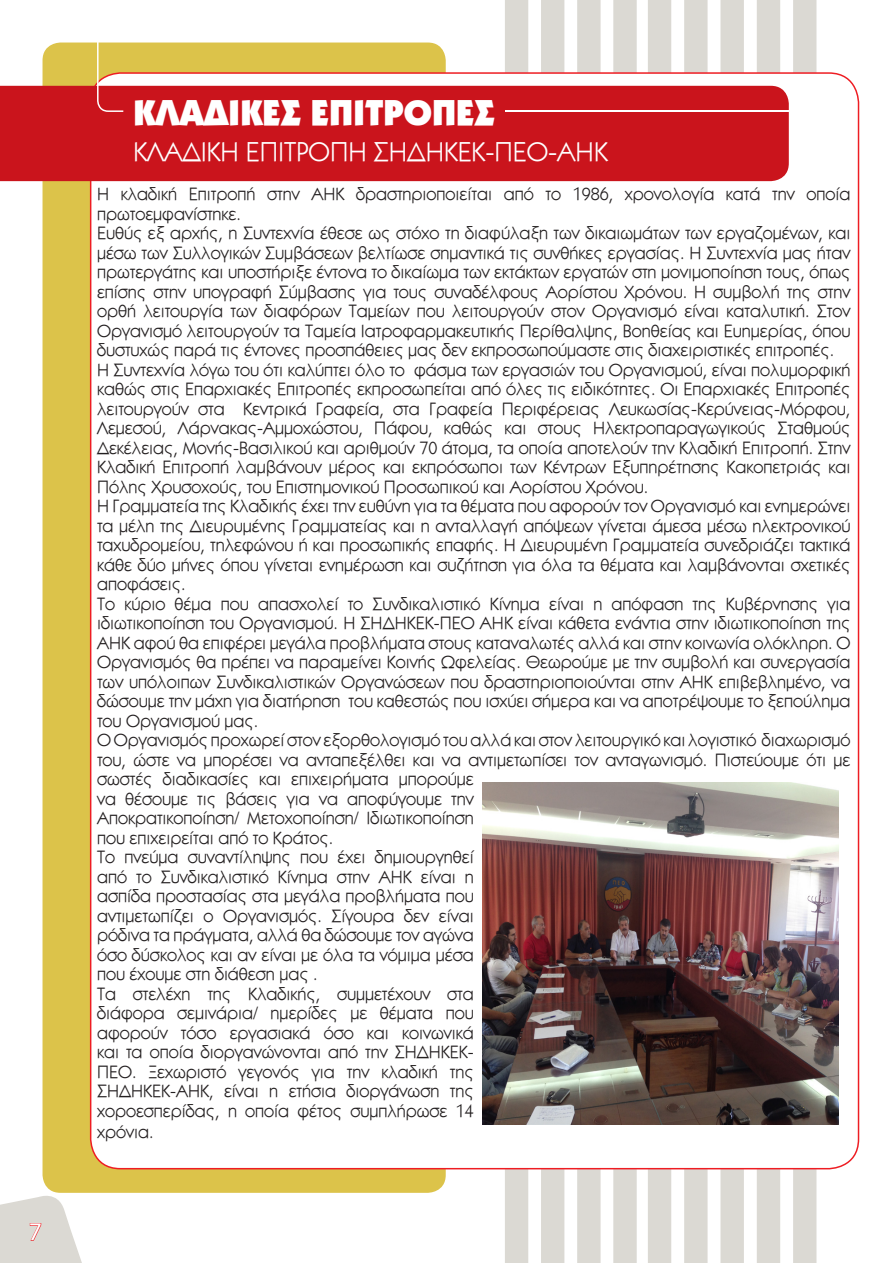
<style>
.page{position:relative;width:893px;height:1263px;background:#fff}
.page>*{position:absolute;margin:0;border:0;box-sizing:border-box;transform-origin:0 0}
.t1{font:800 36.3px "CF Kaveros";color:#fff}
.t2{font:27.6px "CF Kaveros";color:#fff}
.t3{font:25.5px "Myriad Pro";color:#fff}
.t4{font:18px/19.5px "CF Kaveros";color:#231f20;text-align:justify}
</style>
<div class="page">
<svg style="left:0;top:1190px;width:82px;height:73px"></svg>
<div style="left:43px;top:43px;width:403px;height:1150px;background:#dcc34a;border-radius:18px"></div>
<div style="left:505px;top:1169px;width:23px;height:94px;background:#dbd9d3"></div>
<div style="left:541px;top:1169px;width:23px;height:94px;background:#dbd9d3"></div>
<div style="left:577px;top:1169px;width:24px;height:94px;background:#dbd9d3"></div>
<svg style="left:613px;top:1169px;width:24px;height:94px;background:#dbd9d3"></svg>
<div style="left:648px;top:1169px;width:23px;height:94px;background:#dbd9d3"></div>
<div style="left:684px;top:1169px;width:24px;height:94px;background:#dbd9d3"></div>
<div style="left:720px;top:1169px;width:24px;height:94px;background:#dbd9d3"></div>
<div style="left:757px;top:1169px;width:23px;height:94px;background:#dbd9d3"></div>
<div style="left:793px;top:1169px;width:23px;height:94px;background:#dbd9d3"></div>
<div style="left:505px;top:0;width:23px;height:72px;background:#dbd9d3"></div>
<div style="left:541px;top:0;width:23px;height:72px;background:#dbd9d3"></div>
<div style="left:577px;top:0;width:24px;height:72px;background:#dbd9d3"></div>
<svg style="left:613px;top:0;width:24px;height:72px;background:#dbd9d4"></svg>
<div style="left:648px;top:0;width:23px;height:72px;background:#dbd9d3"></div>
<div style="left:684px;top:0;width:24px;height:72px;background:#dbd9d3"></div>
<div style="left:720px;top:0;width:24px;height:72px;background:#dbd9d3"></div>
<div style="left:757px;top:0;width:23px;height:72px;background:#dbd9d3"></div>
<div style="left:793px;top:0;width:23px;height:72px;background:#dbd9d3"></div>
<div style="left:91px;top:73px;width:767px;height:1096px;background:#fff;border-radius:30px"></div>
<div style="left:0;top:86px;width:789px;height:95px;background:#ca141c"></div>
<svg style="left:96px;top:42px;width:29px;height:71px"></svg>
<hr style="left:505px;top:110px;width:311px;height:2px;background:#fff">
<img style="left:483px;top:782px;width:356px;height:343px">
<h3 class="t3" style="left:29px;top:1216px;width:15px">7</h3>
<p class="t1" style="left:133px;top:86px;width:363px">ΚΛΑΔΙΚΕΣ ΕΠΙΤΡΟΠΕΣ</p>
<p class="t2" style="left:133px;top:131px;width:476px">ΚΛΑΔΙΚΗ ΕΠΙΤΡΟΠΗ ΣΗΔΗΚΕΚ-ΠΕΟ-ΑΗΚ</p>
<p class="t4" style="left:97px;top:184px;width:755px">Η κλαδική Επιτροπή στην ΑΗΚ δραστηριοποιείται από το 1986, χρονολογία κατά την οποία πρωτοεμφανίστηκε.</p>
<p class="t4" style="left:97px;top:223px;width:755px">Ευθύς εξ αρχής, η Συντεχνία έθεσε ως στόχο τη διαφύλαξη των δικαιωμάτων των εργαζομένων, και μέσω των Συλλογικών Συμβάσεων βελτίωσε σημαντικά τις συνθήκες εργασίας. Η Συντεχνία μας ήταν πρωτεργάτης και υποστήριξε έντονα το δικαίωμα των εκτάκτων εργατών στη μονιμοποίηση τους, όπως επίσης στην υπογραφή Σύμβασης για τους συναδέλφους Αορίστου Χρόνου. Η συμβολή της στην ορθή λειτουργία των διαφόρων Ταμείων που λειτουργούν στον Οργανισμό είναι καταλυτική. Στον Οργανισμό λειτουργούν τα Ταμεία Ιατροφαρμακευτικής Περίθαλψης, Βοηθείας και Ευημερίας, όπου δυστυχώς παρά τις έντονες προσπάθειες μας δεν εκπροσωπούμαστε στις διαχειριστικές επιτροπές.</p>
<p class="t4" style="left:97px;top:359px;width:755px">Η Συντεχνία λόγω του ότι καλύπτει όλο το φάσμα των εργασιών του Οργανισμού, είναι πολυμορφική καθώς στις Επαρχιακές Επιτροπές εκπροσωπείται από όλες τις ειδικότητες. Οι Επαρχιακές Επιτροπές λειτουργούν στα Κεντρικά Γραφεία, στα Γραφεία Περιφέρειας Λευκωσίας-Κερύνειας-Μόρφου, Λεμεσού, Λάρνακας-Αμμοχώστου, Πάφου, καθώς και στους Ηλεκτροπαραγωγικούς Σταθμούς Δεκέλειας, Μονής-Βασιλικού και αριθμούν 70 άτομα, τα οποία αποτελούν την Κλαδική Επιτροπή. Στην Κλαδική Επιτροπή λαμβάνουν μέρος και εκπρόσωποι των Κέντρων Εξυπηρέτησης Κακοπετριάς και Πόλης Χρυσοχούς, του Επιστημονικού Προσωπικού και Αορίστου Χρόνου.</p>
<p class="t4" style="left:97px;top:496px;width:755px">Η Γραμματεία της Κλαδικής έχει την ευθύνη για τα θέματα που αφορούν τον Οργανισμό και ενημερώνει τα μέλη της Διευρυμένης Γραμματείας και η ανταλλαγή απόψεων γίνεται άμεσα μέσω ηλεκτρονικού ταχυδρομείου, τηλεφώνου ή και προσωπικής επαφής. Η Διευρυμένη Γραμματεία συνεδριάζει τακτικά κάθε δύο μήνες όπου γίνεται ενημέρωση και συζήτηση για όλα τα θέματα και λαμβάνονται σχετικές αποφάσεις.</p>
<p class="t4" style="left:97px;top:593px;width:755px">Το κύριο θέμα που απασχολεί το Συνδικαλιστικό Κίνημα είναι η απόφαση της Κυβέρνησης για ιδιωτικοποίηση του Οργανισμού. Η ΣΗΔΗΚΕΚ-ΠΕΟ ΑΗΚ είναι κάθετα ενάντια στην ιδιωτικοποίηση της ΑΗΚ αφού θα επιφέρει μεγάλα προβλήματα στους καταναλωτές αλλά και στην κοινωνία ολόκληρη. Ο Οργανισμός θα πρέπει να παραμείνει Κοινής Ωφελείας. Θεωρούμε με την συμβολή και συνεργασία των υπόλοιπων Συνδικαλιστικών Οργανώσεων που δραστηριοποιούνται στην ΑΗΚ επιβεβλημένο, να δώσουμε την μάχη για διατήρηση του καθεστώς που ισχύει σήμερα και να αποτρέψουμε το ξεπούλημα του Οργανισμού μας.</p>
<p class="t4" style="left:97px;top:730px;width:755px;text-align:left">Ο Οργανισμός προχωρεί στον εξορθολογισμό του αλλά και στον λειτουργικό και λογιστικό διαχωρισμό του, ώστε να μπορέσει να ανταπεξέλθει και να αντιμετωπίσει τον ανταγωνισμό. Πιστεύουμε ότι με σωστές διαδικασίες και επιχειρήματα μπορούμε<br>να θέσουμε τις βάσεις για να αποφύγουμε την<br>Αποκρατικοποίηση/ Μετοχοποίηση/ Ιδιωτικοποίηση<br>που επιχειρείται από το Κράτος.</p>
<p class="t4" style="left:97px;top:847px;width:378px">Το πνεύμα συναντίληψης που έχει δημιουργηθεί από το Συνδικαλιστικό Κίνημα στην ΑΗΚ είναι η ασπίδα προστασίας στα μεγάλα προβλήματα που αντιμετωπίζει ο Οργανισμός. Σίγουρα δεν είναι ρόδινα τα πράγματα, αλλά θα δώσουμε τον αγώνα όσο δύσκολος και αν είναι με όλα τα νόμιμα μέσα που έχουμε στη διάθεση μας .</p>
<p class="t4" style="left:97px;top:983px;width:378px">Τα στελέχη της Κλαδικής, συμμετέχουν στα διάφορα σεμινάρια/ ημερίδες με θέματα που αφορούν τόσο εργασιακά όσο και κοινωνικά και τα οποία διοργανώνονται από την ΣΗΔΗΚΕΚ-ΠΕΟ. Ξεχωριστό γεγονός για την κλαδική της ΣΗΔΗΚΕΚ-ΑΗΚ, είναι η ετήσια διοργάνωση της χοροεσπερίδας, η οποία φέτος συμπλήρωσε 14 χρόνια.</p>
</div>
